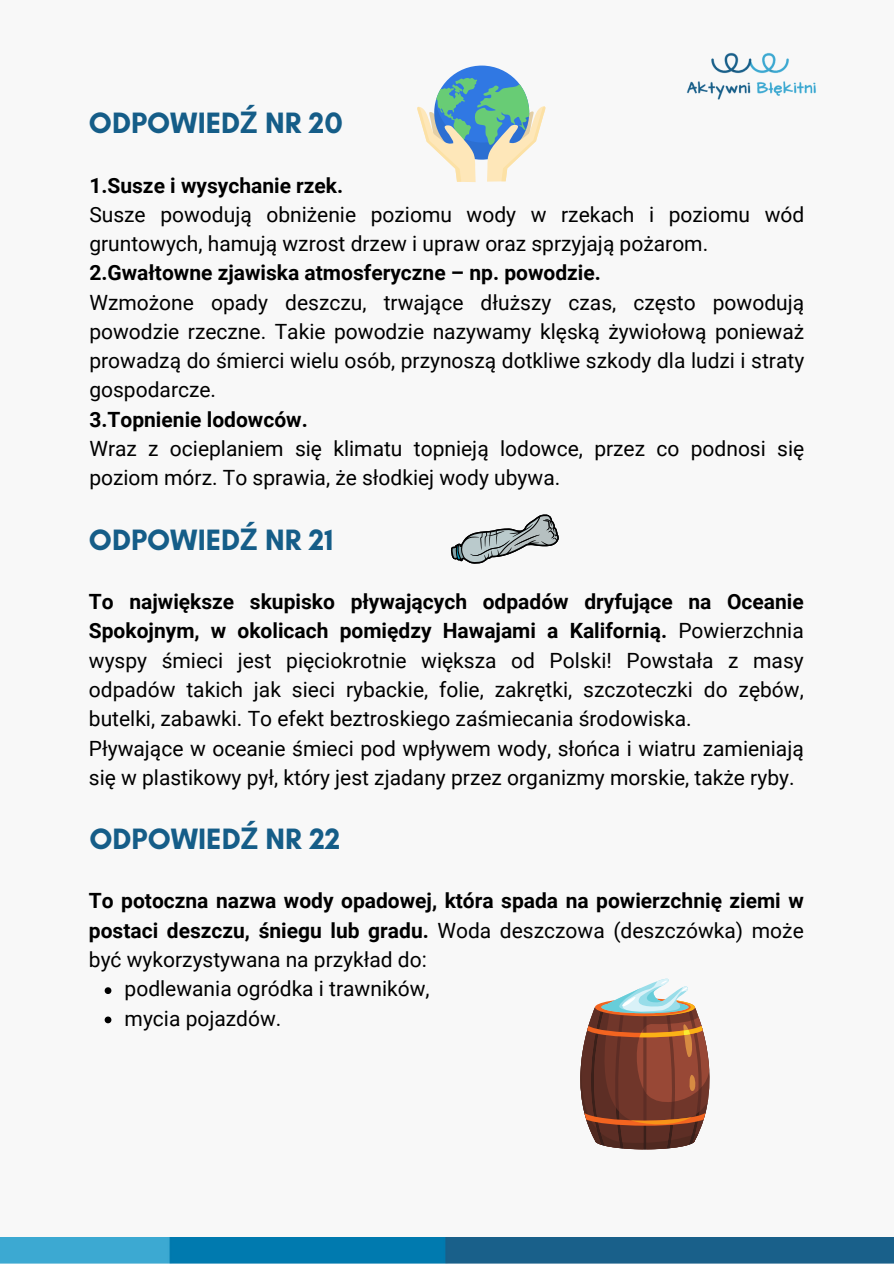
<style>
.page{position:relative;width:894px;height:1264px;background:#fff}
.page>*{position:absolute;margin:0;border:0;box-sizing:border-box;transform-origin:0 0}
.t1{font:700 30px "Glacial Indifference";color:#155d88}
.t2{font:21px/29.2px "Roboto";color:#000}
.t3{font:700 21px/29.2px "Roboto";color:#000;text-align:justify}
.s1{font-family:"Noto Sans"}
.s2{font-weight:700}
.s3{font-weight:400}
</style>
<div class="page">
<div style="left:0;top:0;width:893px;height:1263px;background:#f8f8f8"></div>
<img style="left:0;top:1237px;width:893px;height:26px">
<div style="left:433px;top:65px;width:96px;height:95px;background:#3078e3;border-radius:50%"></div>
<svg style="left:417px;top:78px;width:129px;height:104px"></svg>
<svg style="left:580px;top:978px;width:130px;height:172px"></svg>
<svg style="left:451px;top:514px;width:108px;height:50px"></svg>
<svg style="left:105px;top:987px;width:6px;height:7px"></svg>
<svg style="left:105px;top:1016px;width:6px;height:7px"></svg>
<img style="left:686px;top:52px;width:130px;height:48px">
<p class="t1" style="left:89px;top:105px;width:255px">ODPOWIED<span class="s1">Ź</span> NR 20</p>
<p class="t3" style="left:89px;top:171px;width:255px">1.Susze i wysychanie rzek.</p>
<h1 class="t2" style="left:89px;top:200px;width:716px">Susze powodują obniżenie poziomu wody w rzekach i poziomu wód gruntowych, hamują wzrost drzew i upraw oraz sprzyjają pożarom.</h1>
<p class="t3" style="left:89px;top:258px;width:513px">2.Gwałtowne zjawiska atmosferyczne – np. powodzie.</p>
<p class="t2" style="left:89px;top:288px;width:716px;text-align:justify">Wzmożone opady deszczu, trwające dłuższy czas, często powodują powodzie rzeczne. Takie powodzie nazywamy klęską żywiołową ponieważ prowadzą do śmierci wielu osób, przynoszą dotkliwe szkody dla ludzi i straty gospodarcze.</p>
<p class="t3" style="left:89px;top:405px;width:220px">3.Topnienie lodowców.</p>
<p class="t2" style="left:89px;top:434px;width:716px">Wraz z ocieplaniem się klimatu topnieją lodowce, przez co podnosi się poziom mórz. To sprawia, że słodkiej wody ubywa.</p>
<p class="t1" style="left:89px;top:521px;width:246px">ODPOWIED<span class="s1">Ź</span> NR 21</p>
<p class="t2" style="left:89px;top:587px;width:716px;text-align:justify"><span class="s2">To największe skupisko pływających odpadów dryfujące na Oceanie Spokojnym, w okolicach pomiędzy Hawajami a Kalifornią.</span> Powierzchnia wyspy śmieci jest pięciokrotnie większa od Polski! Powstała z masy odpadów takich jak sieci rybackie, folie, zakrętki, szczoteczki do zębów, butelki, zabawki. To efekt beztroskiego zaśmiecania środowiska.</p>
<h1 class="t2" style="left:89px;top:733px;width:716px">Pływające w oceanie śmieci pod wpływem wody, słońca i wiatru zamieniają się w plastikowy pył, który jest zjadany przez organizmy morskie, także ryby.</h1>
<p class="t1" style="left:89px;top:821px;width:252px">ODPOWIED<span class="s1">Ź</span> NR 22</p>
<p class="t3" style="left:89px;top:886px;width:716px">To potoczna nazwa wody opadowej, która spada na powierzchnię ziemi w postaci deszczu, śniegu lub gradu. <span class="s3">Woda deszczowa (deszczówka) może być wykorzystywana na przykład do:</span></p>
<h1 class="t2" style="left:125px;top:974px;width:306px">podlewania ogródka i trawników,</h1>
<p class="t2" style="left:125px;top:1003px;width:158px">mycia pojazdów.</p>
</div>
